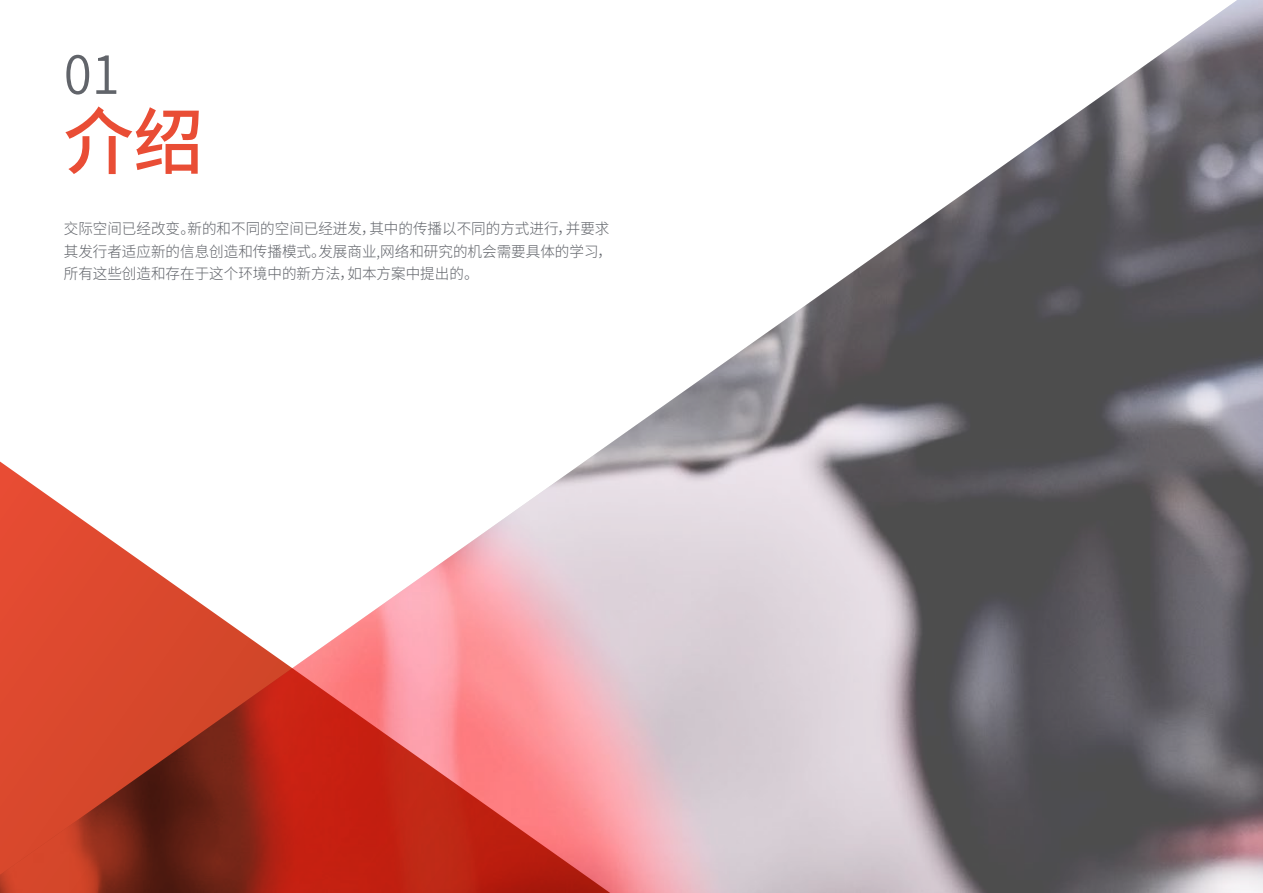
<style>
.page{position:relative;width:1263px;height:893px;background:#fff}
.page>*{position:absolute;margin:0;border:0;box-sizing:border-box;transform-origin:0 0}
.t1{font:500 72px "Source Han Sans CN";color:#e94d35}
.t2{font:52.5px "Source Han Sans CN";color:#61646a}
.t3{font:300 15px/22.5px "Source Han Sans CN";color:#61646a}
</style>
<div class="page">
<img style="left:607px;top:0;width:656px;height:893px">
<svg style="left:0;top:446px;width:640px;height:447px"></svg>
<h2 class="t2" style="left:64px;top:45px;width:57px">01</h2>
<h1 class="t1" style="left:64px;top:101px;width:141px">介绍</h1>
<p class="t3" style="left:64px;top:218px;width:550px">交际空间已经改变。新的和不同的空间已经迸发，其中的传播以不同的方式进行，并要求其发行者适应新的信息创造和传播模式。发展商业,网络和研究的机会需要具体的学习，所有这些创造和存在于这个环境中的新方法，如本方案中提出的。</p>
</div>
